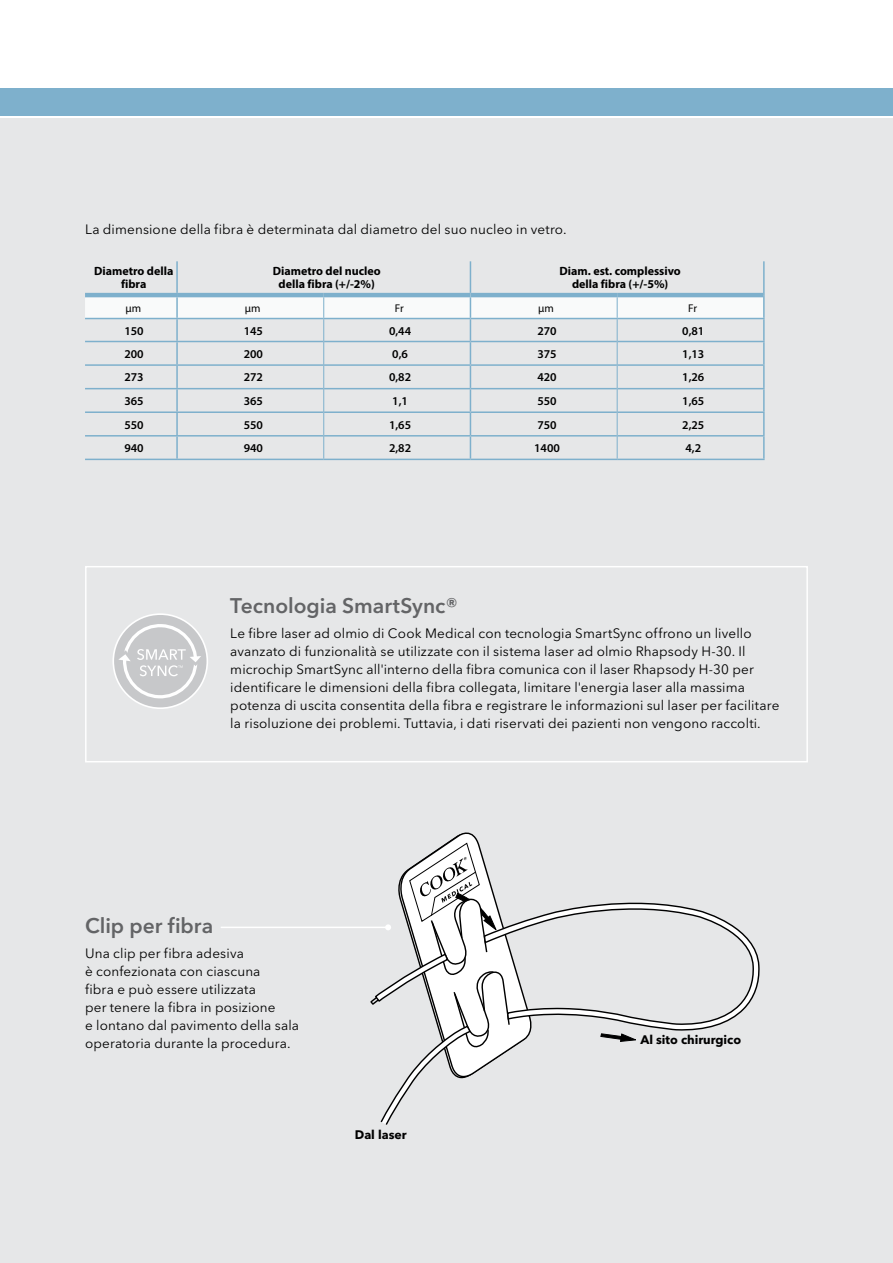
<style>
.page{position:relative;width:893px;height:1263px;background:#fff}
.page>*{position:absolute;margin:0;border:0;box-sizing:border-box;transform-origin:0 0}
.t1{font:600 21px "Avenir Next LT Pro";color:#636466}
.t2{font:13.5px/18px "Avenir Next LT Pro";letter-spacing:.01em;color:#000}
.t3{font:700 12.3px "Avenir Next LT Pro";color:#000}
.t4{font:600 12px "Myriad Pro";color:#000}
.t5{font:700 12px/13.5px "Myriad Pro";color:#000;text-align:center}
.t6{font:11.25px "Myriad Pro";letter-spacing:.005em;color:#000}
</style>
<div class="page">
<div style="left:0;top:119px;width:893px;height:1144px;background:#e6e7e8"></div>
<div style="left:0;top:88px;width:893px;height:28px;background:#7eb0cc"></div>
<div style="left:85px;top:566px;width:723px;height:196px;border:2px solid #fff"></div>
<svg style="left:112px;top:613px;width:96px;height:96px"></svg>
<div style="left:114px;top:615px;width:92px;height:92px;background:#c7c8ca;border-radius:50%"></div>
<svg style="left:118px;top:623px;width:83px;height:76px"></svg>
<hr style="left:763px;top:261px;width:2px;height:34px;background:#7eb0cc">
<hr style="left:617px;top:341px;width:148px;height:1px;background:#7eb0cc">
<hr style="left:617px;top:364px;width:148px;height:2px;background:#7eb0cc">
<hr style="left:617px;top:388px;width:148px;height:1px;background:#7eb0cc">
<hr style="left:617px;top:411px;width:148px;height:2px;background:#7eb0cc">
<hr style="left:617px;top:435px;width:148px;height:2px;background:#7eb0cc">
<hr style="left:85px;top:459px;width:92px;height:1px;background:#7eb0cc">
<hr style="left:177px;top:459px;width:147px;height:1px;background:#7eb0cc">
<hr style="left:324px;top:459px;width:146px;height:1px;background:#7eb0cc">
<hr style="left:470px;top:459px;width:147px;height:1px;background:#7eb0cc">
<hr style="left:617px;top:459px;width:148px;height:1px;background:#7eb0cc">
<hr style="left:176px;top:261px;width:2px;height:32px;background:#7eb0cc">
<hr style="left:470px;top:261px;width:1px;height:32px;background:#7eb0cc">
<svg style="left:85px;top:297px;width:679px;height:162px"></svg>
<hr style="left:763px;top:295px;width:2px;height:23px;background:#7eb0cc">
<hr style="left:763px;top:319px;width:2px;height:22px;background:#7eb0cc">
<hr style="left:763px;top:342px;width:2px;height:22px;background:#7eb0cc">
<hr style="left:763px;top:366px;width:2px;height:22px;background:#7eb0cc">
<hr style="left:763px;top:389px;width:2px;height:22px;background:#7eb0cc">
<hr style="left:763px;top:413px;width:2px;height:22px;background:#7eb0cc">
<hr style="left:763px;top:437px;width:2px;height:22px;background:#7eb0cc">
<hr style="left:85px;top:293px;width:92px;height:4px;background:#7eb0cc">
<hr style="left:177px;top:293px;width:147px;height:4px;background:#7eb0cc">
<hr style="left:324px;top:293px;width:146px;height:4px;background:#7eb0cc">
<hr style="left:470px;top:293px;width:147px;height:4px;background:#7eb0cc">
<hr style="left:617px;top:293px;width:146px;height:4px;background:#7eb0cc">
<hr style="left:85px;top:318px;width:92px;height:1px;background:#7eb0cc">
<hr style="left:177px;top:318px;width:147px;height:1px;background:#7eb0cc">
<hr style="left:324px;top:318px;width:146px;height:1px;background:#7eb0cc">
<hr style="left:470px;top:318px;width:147px;height:1px;background:#7eb0cc">
<hr style="left:617px;top:318px;width:148px;height:1px;background:#7eb0cc">
<hr style="left:221px;top:927px;width:167px;height:1px;background:#fff">
<svg style="left:370px;top:832px;width:390px;height:293px"></svg>
<p class="t2" style="left:85px;top:221px;width:483px">La dimensione della fibra è determinata dal diametro del suo nucleo in vetro.</p>
<p class="t5" style="left:94px;top:264px;width:81px">Diametro della fibra</p>
<p class="t5" style="left:273px;top:264px;width:110px">Diametro del nucleo della fibra (+/-2%)</p>
<p class="t5" style="left:559px;top:264px;width:123px">Diam. est. complessivo della fibra (+/-5%)</p>
<p class="t6" style="left:125px;top:301px;width:17px">μm</p>
<p class="t6" style="left:245px;top:301px;width:17px">μm</p>
<p class="t6" style="left:395px;top:301px;width:10px">Fr</p>
<p class="t6" style="left:538px;top:301px;width:17px">μm</p>
<p class="t6" style="left:688px;top:301px;width:10px">Fr</p>
<p class="t4" style="left:124px;top:323px;width:21px">150</p>
<p class="t4" style="left:244px;top:323px;width:21px">145</p>
<p class="t4" style="left:389px;top:323px;width:24px">0,44</p>
<p class="t4" style="left:537px;top:323px;width:21px">270</p>
<p class="t4" style="left:682px;top:323px;width:24px">0,81</p>
<p class="t4" style="left:124px;top:346px;width:21px">200</p>
<p class="t4" style="left:244px;top:346px;width:21px">200</p>
<p class="t4" style="left:392px;top:346px;width:17px">0,6</p>
<p class="t4" style="left:537px;top:346px;width:21px">375</p>
<p class="t4" style="left:682px;top:346px;width:24px">1,13</p>
<p class="t4" style="left:124px;top:370px;width:21px">273</p>
<p class="t4" style="left:244px;top:370px;width:21px">272</p>
<p class="t4" style="left:389px;top:370px;width:24px">0,82</p>
<p class="t4" style="left:537px;top:370px;width:21px">420</p>
<p class="t4" style="left:682px;top:370px;width:24px">1,26</p>
<p class="t4" style="left:124px;top:393px;width:21px">365</p>
<p class="t4" style="left:244px;top:393px;width:21px">365</p>
<p class="t4" style="left:392px;top:393px;width:17px">1,1</p>
<p class="t4" style="left:537px;top:393px;width:21px">550</p>
<p class="t4" style="left:682px;top:393px;width:24px">1,65</p>
<p class="t4" style="left:124px;top:417px;width:21px">550</p>
<p class="t4" style="left:244px;top:417px;width:21px">550</p>
<p class="t4" style="left:389px;top:417px;width:24px">1,65</p>
<p class="t4" style="left:537px;top:417px;width:21px">750</p>
<p class="t4" style="left:682px;top:417px;width:24px">2,25</p>
<p class="t4" style="left:124px;top:440px;width:21px">940</p>
<p class="t4" style="left:244px;top:440px;width:21px">940</p>
<p class="t4" style="left:389px;top:440px;width:24px">2,82</p>
<p class="t4" style="left:534px;top:440px;width:27px">1400</p>
<p class="t4" style="left:685px;top:440px;width:17px">4,2</p>
<h1 class="t1" style="left:230px;top:593px;width:229px">Tecnologia SmartSync®</h1>
<p class="t2" style="left:230px;top:624px;width:551px">Le fibre laser ad olmio di Cook Medical con tecnologia SmartSync offrono un livello avanzato di funzionalità se utilizzate con il sistema laser ad olmio Rhapsody H-30. Il microchip SmartSync all'interno della fibra comunica con il laser Rhapsody H-30 per identificare le dimensioni della fibra collegata, limitare l'energia laser alla massima potenza di uscita consentita della fibra e registrare le informazioni sul laser per facilitare la risoluzione dei problemi. Tuttavia, i dati riservati dei pazienti non vengono raccolti.</p>
<h1 class="t1" style="left:85px;top:913px;width:130px">Clip per fibra</h1>
<p class="t2" style="left:85px;top:944px;width:216px">Una clip per fibra adesiva<br>è confezionata con ciascuna<br>fibra e può essere utilizzata<br>per tenere la fibra in posizione<br>e lontano dal pavimento della sala operatoria durante la procedura.</p>
<p class="t3" style="left:355px;top:1127px;width:53px">Dal laser</p>
<p class="t3" style="left:640px;top:1032px;width:102px">Al sito chirurgico</p>
</div>
